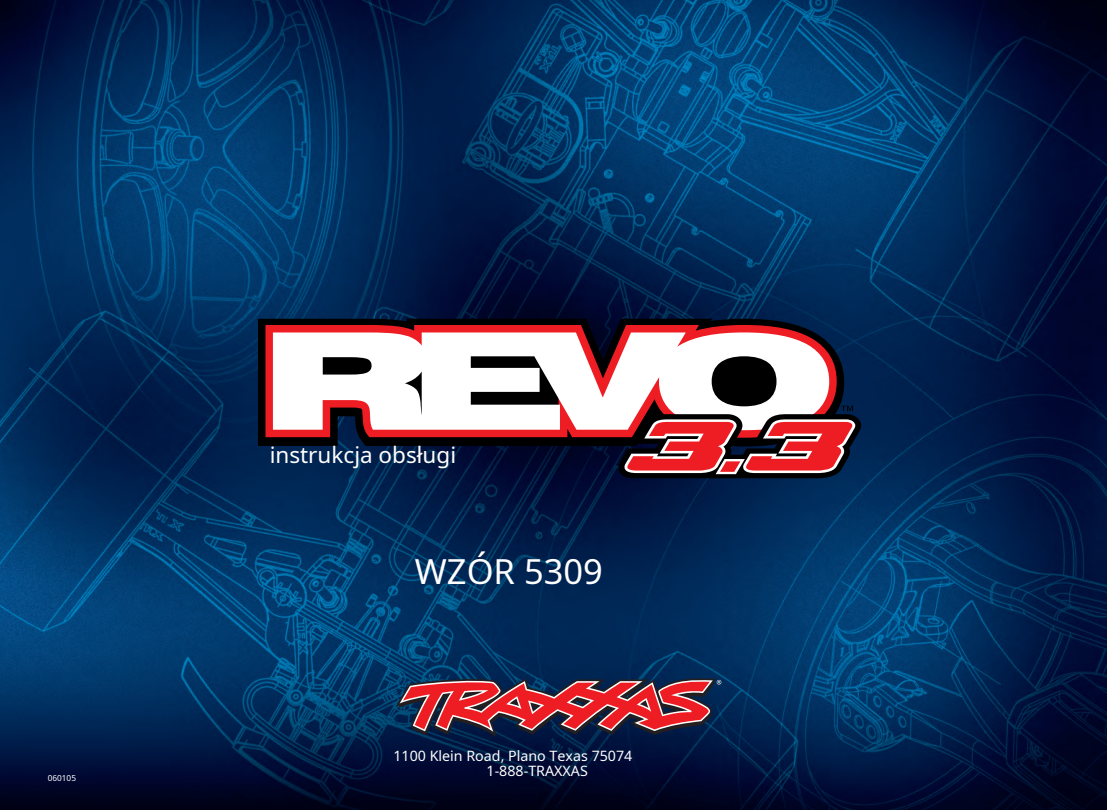
<style>
.page{position:relative;width:1107px;height:810px;background:#fff}
.page>*{position:absolute;margin:0;border:0;box-sizing:border-box;transform-origin:0 0}
.t1{font:34.5px "Noto Sans";color:#fff}
.t2{font:22.5px "Noto Sans";color:#fff}
.t3{font:14.25px/15px "Noto Sans";color:#fff}
.t4{font:8.25px "Noto Sans";color:#fff}
</style>
<div class="page">
<img style="left:0;top:0;width:1107px;height:810px">
<svg style="left:258px;top:319px;width:586px;height:127px;background:#00040a"></svg>
<svg style="left:265px;top:325px;width:572px;height:113px;background:#bc1922"></svg>
<svg style="left:273px;top:332px;width:556px;height:98px"></svg>
<svg style="left:323px;top:357px;width:49px;height:18px"></svg>
<svg style="left:405px;top:372px;width:17px;height:43px"></svg>
<svg style="left:618px;top:356px;width:243px;height:122px"></svg>
<svg style="left:396px;top:678px;width:325px;height:59px;background:#813a4a"></svg>
<p class="t4" style="left:48px;top:772px;width:30px">060105</p>
<h2 class="t2" style="left:270px;top:439px;width:188px">instrukcja obsługi</h2>
<h1 class="t1" style="left:415px;top:547px;width:190px">WZÓR 5309</h1>
<p class="t3" style="left:487px;top:748px;width:147px;text-indent:-93px">1100 Klein Road, Plano Texas 75074<br>1-888-TRAXXAS</p>
</div>
